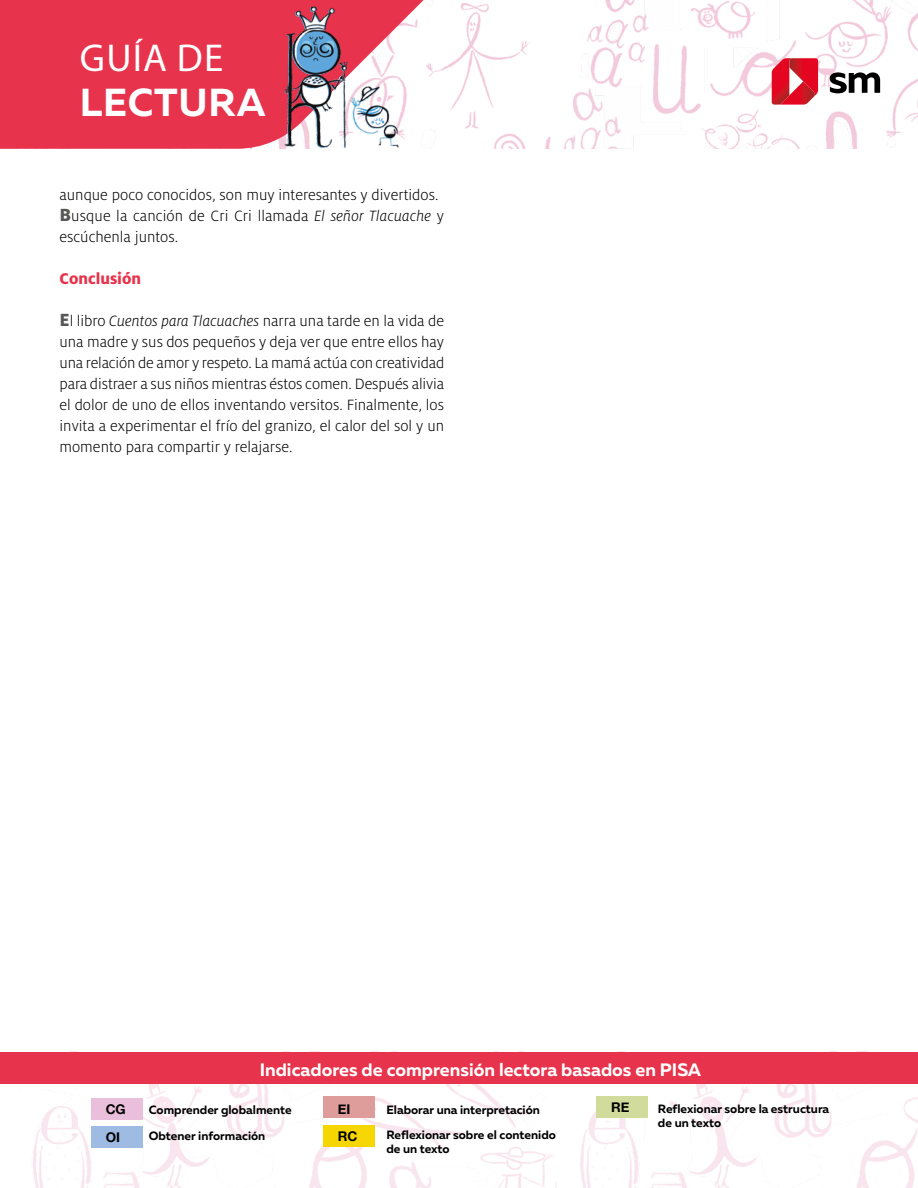
<style>
.page{position:relative;width:918px;height:1188px;background:#fff}
.page>*{position:absolute;margin:0;border:0;box-sizing:border-box;transform-origin:0 0}
.t1{font:700 39px "Muller";letter-spacing:.02em;color:#fff}
.t2{font:39px "Myriad Pro";letter-spacing:.03em;color:#fff}
.t3{font:700 18px "Muller";color:#fff}
.t4{font:800 17.25px "Milo Pro";color:#e7344c}
.t5{font:300 16.5px/21px "Milo Pro";color:#000}
.t6{font:700 13.35px "Helvetica Neue";color:#000}
.t7{font:700 12px/25.2px "Muller";color:#000}
.s1{font-weight:800;font-size:19.5px;color:#575756}
.s2{font-style:italic}
</style>
<div class="page">
<img style="left:448px;top:0;width:470px;height:149px">
<svg style="left:0;top:0;width:448px;height:149px;background:#ea4f63"></svg>
<img style="left:0;top:1083px;width:918px;height:105px">
<div style="left:0;top:1052px;width:918px;height:31px;background:#e7344c"></div>
<div style="left:91px;top:1098px;width:51px;height:21px;background:#e9bfdb"></div>
<div style="left:323px;top:1097px;width:51px;height:21px;background:#de9c9a"></div>
<div style="left:91px;top:1127px;width:51px;height:21px;background:#9dbbe3"></div>
<div style="left:323px;top:1125px;width:51px;height:22px;background:#f5d600"></div>
<div style="left:596px;top:1097px;width:51px;height:21px;background:#d0db9c"></div>
<img style="left:263px;top:0;width:144px;height:149px">
<svg style="left:830px;top:72px;width:50px;height:21px"></svg>
<svg style="left:772px;top:58px;width:46px;height:47px;background:#de3547"></svg>
<h1 class="t2" style="left:80px;top:34px;width:145px">GUÍA DE</h1>
<h1 class="t1" style="left:80px;top:78px;width:187px">LECTURA</h1>
<p class="t5" style="left:60px;top:184px;width:386px">aunque poco conocidos, son muy interesantes y divertidos.<br><span class="s1">B</span>usque la canción de Cri Cri llamada <span class="s2">El señor Tlacuache</span> y escúchenla juntos.</p>
<p class="t4" style="left:60px;top:268px;width:83px">Conclusión</p>
<p class="t5" style="left:60px;top:310px;width:386px;text-align:justify"><span class="s1">E</span>l libro <span class="s2">Cuentos para Tlacuaches</span> narra una tarde en la vida de una madre y sus dos pequeños y deja ver que entre ellos hay una relación de amor y respeto. La mamá actúa con creatividad para distraer a sus niños mientras éstos comen. Después alivia el dolor de uno de ellos inventando versitos. Finalmente, los invita a experimentar el frío del granizo, el calor del sol y un momento para compartir y relajarse.</p>
<p class="t3" style="left:260px;top:1058px;width:443px">Indicadores de comprensión lectora basados en PISA</p>
<p class="t6" style="left:106px;top:1099px;width:22px">CG</p>
<p class="t6" style="left:338px;top:1099px;width:14px">EI</p>
<p class="t6" style="left:106px;top:1127px;width:16px">OI</p>
<p class="t6" style="left:338px;top:1126px;width:21px">RC</p>
<p class="t7" style="left:149px;top:1097px;width:144px">Comprender globalmente</p>
<p class="t7" style="left:386px;top:1097px;width:171px">Elaborar una interpretación<br>Reflexionar sobre el contenido</p>
<p class="t7" style="left:386px;top:1136px;width:65px">de un texto</p>
<p class="t7" style="left:149px;top:1123px;width:118px">Obtener información</p>
<p class="t6" style="left:611px;top:1097px;width:20px">RE</p>
<p class="t7" style="left:658px;top:1101px;width:173px;line-height:14.4px">Reflexionar sobre la estructura de un texto</p>
</div>
